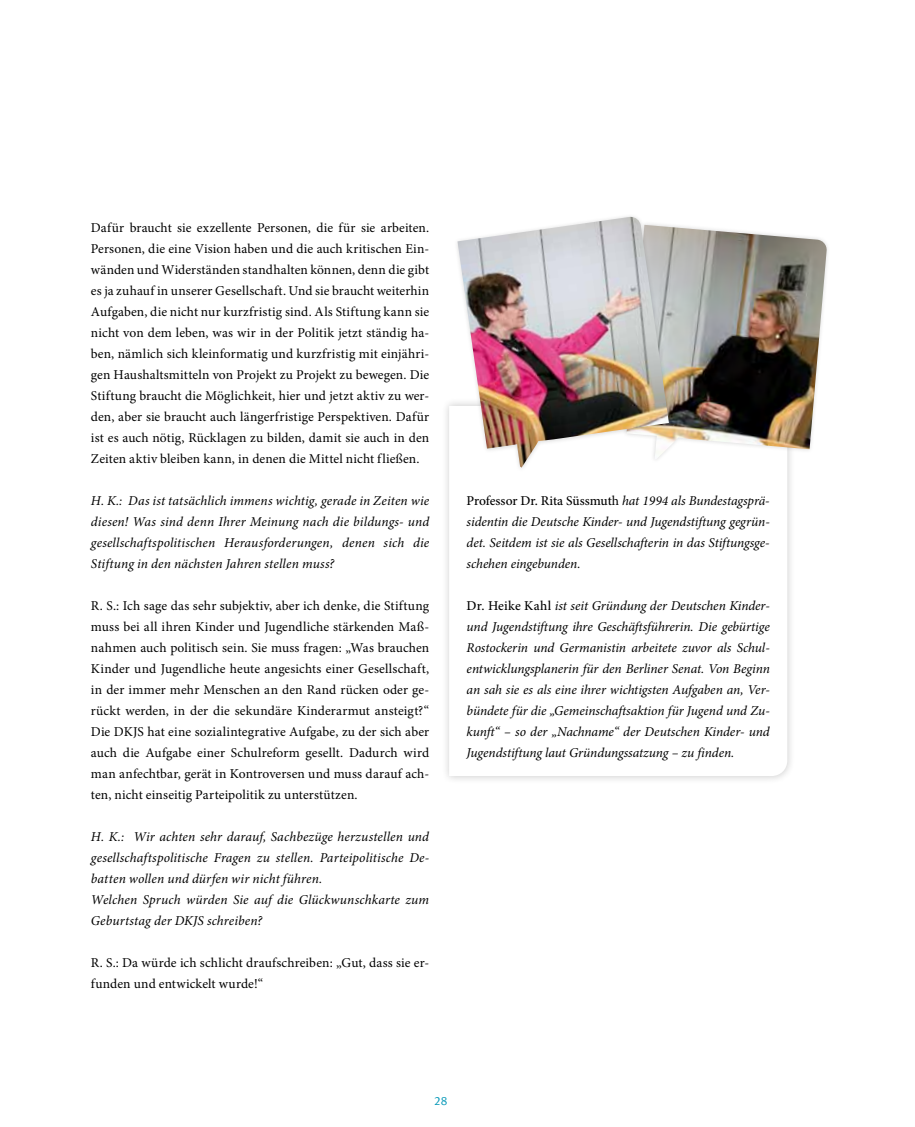
<style>
.page{position:relative;width:915px;height:1127px;background:#fff}
.page>*{position:absolute;margin:0;border:0;box-sizing:border-box;transform-origin:0 0}
.t1{font:13.5px/21px "Minion Pro";letter-spacing:.005em;color:#000;text-align:justify}
.t2{font:italic 13.5px/21px "Minion Pro";letter-spacing:.005em;color:#000;text-align:justify}
.t3{font:12px "Meta Correspondence";color:#0096b6}
.s1{font-weight:500;font-style:normal}
.s2{font-style:normal}
</style>
<div class="page">
<div style="left:440px;top:398px;width:355px;height:386px;background:#000;opacity:.2"></div>
<svg style="left:449px;top:406px;width:338px;height:370px"></svg>
<div style="left:621px;top:221px;width:209px;height:243px;background:#fff"></div>
<img style="left:672px;top:226px;width:154px;height:234px">
<div style="left:452px;top:213px;width:220px;height:259px;background:#000;opacity:.15"></div>
<img style="left:457px;top:217px;width:211px;height:251px">
<p class="t1" style="left:91px;top:217px;width:340px">Dafür braucht sie exzellente Personen, die für sie arbeiten.<br>Personen, die eine Vision haben und die auch kritischen Ein&shy;wänden und Widerständen standhalten können, denn die gibt es ja zuhauf in unserer Gesellschaft. Und sie braucht weiterhin Aufgaben, die nicht nur kurzfristig sind. Als Stiftung kann sie nicht von dem leben, was wir in der Politik jetzt ständig ha&shy;ben, nämlich sich kleinformatig und kurzfristig mit einjähri&shy;gen Haushaltsmitteln von Projekt zu Projekt zu bewegen. Die Stiftung braucht die Möglichkeit, hier und jetzt aktiv zu wer&shy;den, aber sie braucht auch längerfristige Perspektiven. Dafür ist es auch nötig, Rücklagen zu bilden, damit sie auch in den Zeiten aktiv bleiben kann, in denen die Mittel nicht fließen.</p>
<p class="t2" style="left:91px;top:490px;width:340px">H. K.: Das ist tatsächlich immens wichtig, gerade in Zeiten wie diesen! Was sind denn Ihrer Meinung nach die bildungs- und gesellschaftspolitischen Herausforderungen, denen sich die Stiftung in den nächsten Jahren stellen muss?</p>
<p class="t1" style="left:91px;top:595px;width:340px">R. S.: Ich sage das sehr subjektiv, aber ich denke, die Stiftung muss bei all ihren Kinder und Jugendliche stärkenden Maß&shy;nahmen auch politisch sein. Sie muss fragen: „Was brauchen Kinder und Jugendliche heute angesichts einer Gesellschaft, in der immer mehr Menschen an den Rand rücken oder ge&shy;rückt werden, in der die sekundäre Kinderarmut ansteigt?“ Die DKJS hat eine sozialintegrative Aufgabe, zu der sich aber auch die Aufgabe einer Schulreform gesellt. Dadurch wird man anfechtbar, gerät in Kontroversen und muss darauf ach&shy;ten, nicht einseitig Parteipolitik zu unterstützen.</p>
<p class="t2" style="left:91px;top:826px;width:340px;text-align:left">H. K.: Wir achten sehr darauf, Sachbezüge herzustellen und gesellschaftspolitische Fragen zu stellen. Parteipolitische De&shy;batten wollen und dürfen wir nicht führen.<br>Welchen Spruch würden Sie auf die Glückwunschkarte zum Geburtstag der DKJS schreiben?</p>
<p class="t1" style="left:91px;top:952px;width:340px">R. S.: Da würde ich schlicht draufschreiben: „Gut, dass sie er&shy;funden und entwickelt wurde!“</p>
<p class="t2" style="left:466px;top:490px;width:304px"><span class="s1">Professor Dr. Rita Süssmut</span><span class="s2">h</span> hat 1994 als Bundestagsprä&shy;sidentin die Deutsche Kinder- und Jugendstiftung gegrün&shy;det. Seitdem ist sie als Gesellschafterin in das Stiftungsge&shy;schehen eingebunden.</p>
<p class="t2" style="left:466px;top:595px;width:304px"><span class="s1">Dr. Heike Kahl</span> ist seit Gründung der Deutschen Kinder&shy;und Jugendstiftung ihre Geschäftsführerin. Die gebürtige Rostockerin und Germanistin arbeitete zuvor als Schul&shy;entwicklungsplanerin für den Berliner Senat. Von Beginn an sah sie es als eine ihrer wichtigsten Aufgaben an, Ver&shy;bündete für die „Gemeinschaftsaktion für Jugend und Zu&shy;kunft“ – so der „Nachname“ der Deutschen Kinder- und Jugendstiftung laut Gründungssatzung – zu finden.</p>
<p class="t3" style="left:434px;top:1094px;width:15px">28</p>
</div>
